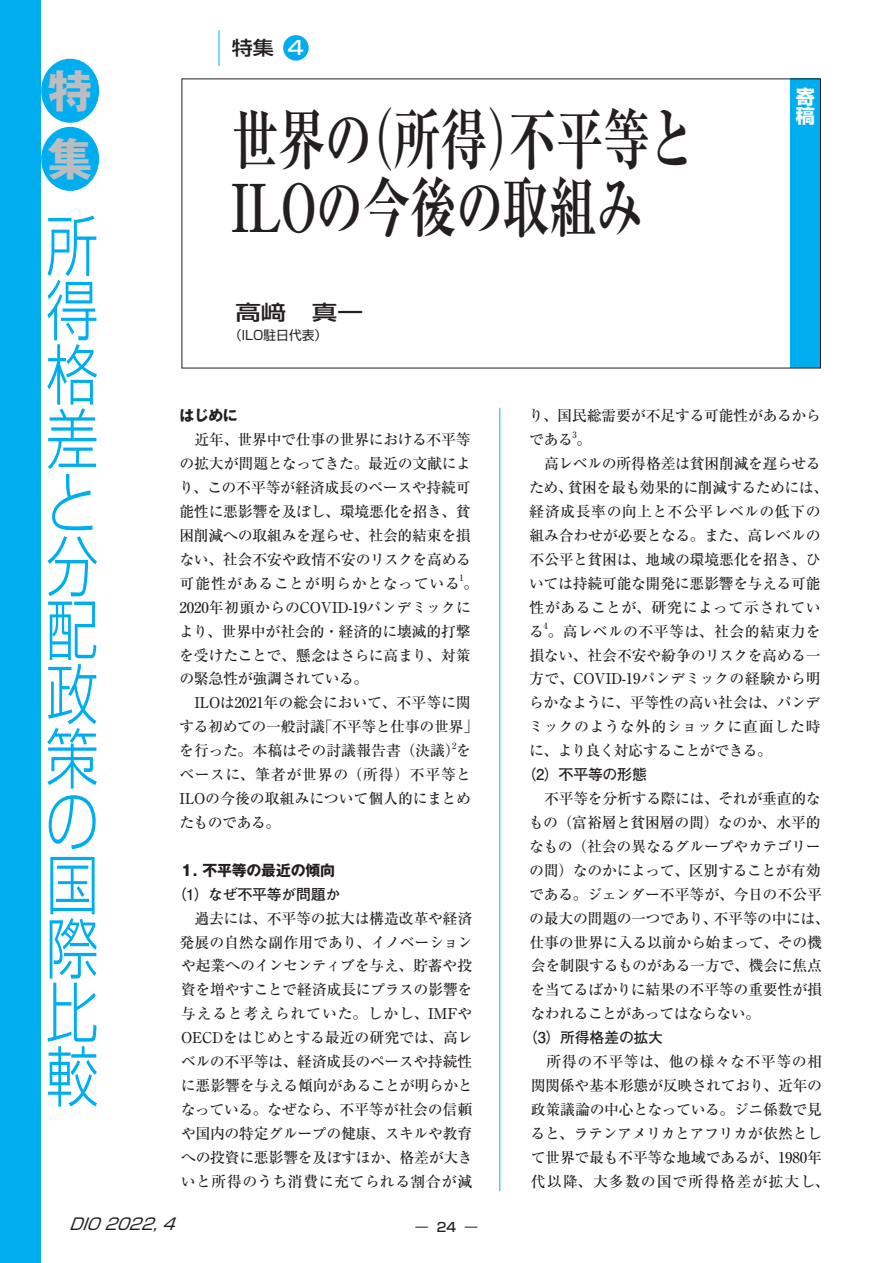
<style>
.page{position:relative;width:893px;height:1263px;background:#fff}
.page>*{position:absolute;margin:0;border:0;box-sizing:border-box;transform-origin:0 0}
.t1{font:700 65.85px/67.9px "Ryumin Pro";letter-spacing:-.015em;color:#231f20;scale:.72 1}
.t2{font:300 65.85px/63.9px "Shin Go Pro";color:#00aeef;text-align:justify;scale:.8 1}
.t3{font:700 44.85px "Gothic MB101 Pro";color:#bcbdc0}
.t4{font:500 20.4px "Shin Go Pro";color:#231f20;scale:1.25 1}
.t5{font:500 19.2px "Shin Go Pro";color:#231f20;scale:1.1 1}
.t6{font:700 19.2px/19.2px "Shin Go Pro";color:#fff}
.t7{font:italic 15.9px "Shin Go Pro";color:#231f20}
.t8{font:500 14.85px/23.9px "Ryumin Pro";letter-spacing:-.015em;color:#231f20}
.t9{font:700 14.85px "Futo Go B101 Pro";letter-spacing:-.015em;color:#231f20}
.t10{font:700 14.85px "Gothic MB101 Pro";letter-spacing:-.01em;color:#231f20}
.t11{font:12.75px "Shin Go Pro";color:#231f20}
.t12{font:500 12.75px "Shin Go Pro";color:#231f20}
.t13{font:500 8.7px "Ryumin Pro";color:#231f20}
.s1{color:#fff}
</style>
<div class="page">
<div style="left:790px;top:79px;width:30px;height:289px;background:#00aeef"></div>
<div style="left:0;top:0;width:40px;height:1263px;background:#00aeef"></div>
<div style="left:41px;top:59px;width:58px;height:64px;background:#00aeef;border-radius:50%"></div>
<div style="left:41px;top:127px;width:58px;height:64px;background:#00aeef;border-radius:50%"></div>
<div style="left:283px;top:35px;width:26px;height:26px;background:#00aeef;border-radius:50%"></div>
<hr style="left:219px;top:30px;width:1px;height:36px;background:#00aeef">
<hr style="left:499px;top:408px;width:1px;height:783px;background:#00aeef">
<h2 class="t3" style="left:48px;top:53px;width:46px">特</h2>
<h2 class="t3" style="left:48px;top:122px;width:46px">集</h2>
<h1 class="t2" style="left:46px;top:206px;width:65px">所得格差と分配政策の国際比較</h1>
<p class="t5" style="left:232px;top:32px;width:67px">特集 <span class="s1">4</span></p>
<h1 class="t1" style="left:231px;top:101px;width:647px">世界の（所得）不平等と<br>ILOの今後の取組み</h1>
<h3 class="t4" style="left:235px;top:295px;width:104px">高﨑　真一</h3>
<p class="t11" style="left:229px;top:324px;width:100px">（ILO駐日代表）</p>
<p class="t6" style="left:796px;top:85px;width:20px">寄稿</p>
<p class="t10" style="left:179px;top:403px;width:60px">はじめに</p>
<p class="t8" style="left:179px;top:427px;width:301px">　近年、世界中で仕事の世界における不平等の拡大が問題となってきた。最近の文献により、この不平等が経済成長のペースや持続可能性に悪影響を及ぼし、環境悪化を招き、貧困削減への取組みを遅らせ、社会的結束を損ない、社会不安や政情不安のリスクを高める可能性があることが明らかとなっている。</p>
<p class="t13" style="left:459px;top:571px;width:6px">1</p>
<p class="t8" style="left:179px;top:594px;width:301px">2020年初頭からのCOVID-19パンデミックにより、世界中が社会的・経済的に壊滅的打撃を受けたことで、懸念はさらに高まり、対策の緊急性が強調されている。<br>　ILOは2021年の総会において、不平等に関する初めての一般討議「不平等と仕事の世界」を行った。本稿はその討議報告書（決議）</p>
<p class="t13" style="left:452px;top:739px;width:6px">2</p>
<p class="t8" style="left:179px;top:738px;width:293px;text-align:justify;text-indent:277px">をベースに、筆者が世界の（所得）不平等とILOの今後の取組みについて個人的にまとめたものである。</p>
<p class="t10" style="left:179px;top:858px;width:158px">１. 不平等の最近の傾向</p>
<p class="t9" style="left:172px;top:882px;width:170px">（1）なぜ不平等が問題か</p>
<p class="t8" style="left:180px;top:905px;width:295px;text-align:justify">　過去には、不平等の拡大は構造改革や経済発展の自然な副作用であり、イノベーションや起業へのインセンティブを与え、貯蓄や投資を増やすことで経済成長にプラスの影響を与えると考えられていた。しかし、IMFやOECDをはじめとする最近の研究では、高レベルの不平等は、経済成長のペースや持続性に悪影響を与える傾向があることが明らかとなっている。なぜなら、不平等が社会の信頼や国内の特定グループの健康、スキルや教育への投資に悪影響を及ぼすほか、格差が大きいと所得のうち消費に充てられる割合が減</p>
<p class="t8" style="left:529px;top:403px;width:293px">り、国民総需要が不足する可能性があるからである。</p>
<p class="t13" style="left:572px;top:428px;width:6px">3</p>
<p class="t8" style="left:529px;top:451px;width:301px">　高レベルの所得格差は貧困削減を遅らせるため、貧困を最も効果的に削減するためには、経済成長率の向上と不公平レベルの低下の組み合わせが必要となる。また、高レベルの不公平と貧困は、地域の環境悪化を招き、ひいては持続可能な開発に悪影響を与える可能性があることが、研究によって示されている。高レベルの不平等は、社会的結束力を</p>
<p class="t13" style="left:544px;top:619px;width:6px">4</p>
<p class="t8" style="left:529px;top:642px;width:293px;text-align:justify">損ない、社会不安や紛争のリスクを高める一方で、COVID-19パンデミックの経験から明らかなように、平等性の高い社会は、パンデミックのような外的ショックに直面した時に、より良く対応することができる。</p>
<p class="t9" style="left:521px;top:763px;width:127px">（2）不平等の形態</p>
<p class="t8" style="left:529px;top:785px;width:302px">　不平等を分析する際には、それが垂直的なもの（富裕層と貧困層の間）なのか、水平的なもの（社会の異なるグループやカテゴリーの間）なのかによって、区別することが有効である。ジェンダー不平等が、今日の不公平の最大の問題の一つであり、不平等の中には、仕事の世界に入る以前から始まって、その機会を制限するものがある一方で、機会に焦点を当てるばかりに結果の不平等の重要性が損なわれることがあってはならない。</p>
<p class="t9" style="left:523px;top:1026px;width:142px">（3）所得格差の拡大</p>
<p class="t8" style="left:531px;top:1048px;width:301px">　所得の不平等は、他の様々な不平等の相関関係や基本形態が反映されており、近年の政策議論の中心となっている。ジニ係数で見ると、ラテンアメリカとアフリカが依然として世界で最も不平等な地域であるが、1980年代以降、大多数の国で所得格差が拡大し、</p>
<p class="t7" style="left:69px;top:1210px;width:115px">DIO2022,4</p>
<p class="t12" style="left:416px;top:1216px;width:63px">― 24 ―</p>
</div>
